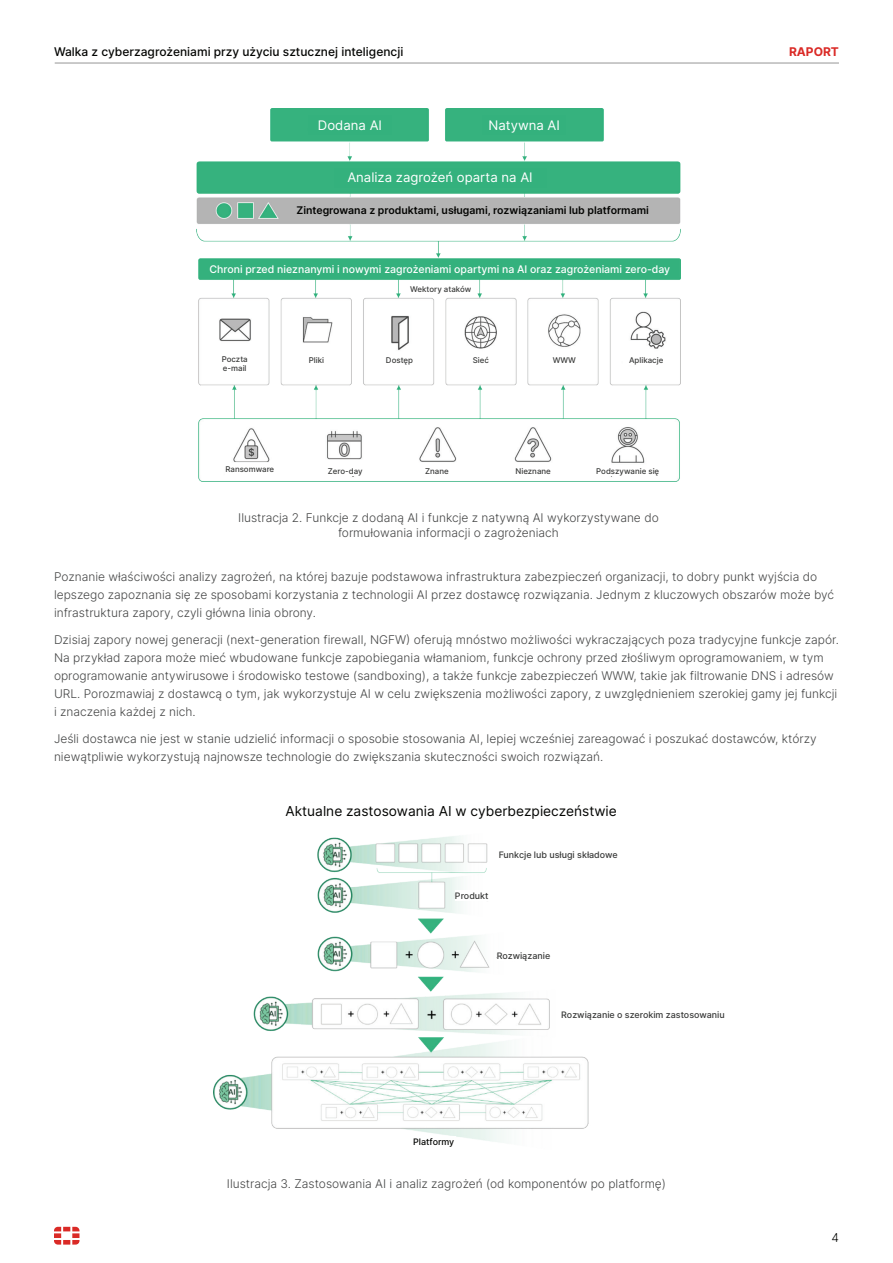
<style>
.page{position:relative;width:893px;height:1263px;background:#fff}
.page>*{position:absolute;margin:0;border:0;box-sizing:border-box;transform-origin:0 0}
.t1{font:13.8px "Inter";color:#040503}
.t2{font:13.2px "Inter";color:#fff}
.t3{font:300 12px/18px "Inter";color:#454646}
.t4{font:500 12px "Inter";color:#040503}
.t5{font:700 12px "Inter";color:#da2a26}
.t6{font:300 12px "Inter";color:#040503}
.t7{font:500 10.5px "Inter";color:#fff}
.t8{font:600 10.5px "Inter";color:#040503}
.t9{font:500 9px "Inter";color:#383938}
.t10{font:500 9px "Inter";color:#040503}
.t11{font:500 7.95px "Inter";color:#383938}
</style>
<div class="page">
<img style="left:197px;top:108px;width:484px;height:373px">
<div style="left:382px;top:354px;width:34px;height:10px;background:#fff"></div>
<div style="left:218px;top:355px;width:34px;height:18px;background:#fff"></div>
<div style="left:299px;top:355px;width:34px;height:10px;background:#fff"></div>
<div style="left:464px;top:355px;width:34px;height:10px;background:#fff"></div>
<div style="left:547px;top:355px;width:34px;height:10px;background:#fff"></div>
<div style="left:383px;top:355px;width:33px;height:10px;background:#fff"></div>
<div style="left:623px;top:355px;width:47px;height:10px;background:#fff"></div>
<div style="left:225px;top:466px;width:53px;height:10px;background:#fff"></div>
<div style="left:323px;top:466px;width:44px;height:10px;background:#fff"></div>
<div style="left:513px;top:466px;width:41px;height:10px;background:#fff"></div>
<div style="left:595px;top:466px;width:65px;height:10px;background:#fff"></div>
<div style="left:420px;top:466px;width:34px;height:10px;background:#fff"></div>
<div style="left:308px;top:115px;width:84px;height:19px;background:#34b17d"></div>
<div style="left:482px;top:115px;width:84px;height:19px;background:#34b17d"></div>
<div style="left:334px;top:168px;width:212px;height:19px;background:#34b17d"></div>
<div style="left:201px;top:260px;width:478px;height:18px;background:#34b17d"></div>
<div style="left:408px;top:284px;width:66px;height:10px;background:#fff"></div>
<div style="left:284px;top:201px;width:377px;height:18px;background:#b4b4b4"></div>
<img style="left:214px;top:836px;width:375px;height:307px">
<div style="left:497px;top:950px;width:55px;height:11px;background:#fff"></div>
<div style="left:499px;top:849px;width:160px;height:11px;background:#fff"></div>
<div style="left:561px;top:1009px;width:164px;height:11px;background:#fff"></div>
<div style="left:455px;top:890px;width:44px;height:11px;background:#fff"></div>
<div style="left:395px;top:1136px;width:61px;height:21px;background:#fff"></div>
<hr style="left:55px;top:63px;width:784px;height:1px;background:#969696">
<svg style="left:54px;top:1227px;width:25px;height:17px"></svg>
<p class="t4" style="left:54px;top:43px;width:351px">Walka z cyberzagrożeniami przy użyciu sztucznej inteligencji</p>
<p class="t5" style="left:789px;top:43px;width:51px">RAPORT</p>
<p class="t2" style="left:318px;top:115px;width:66px">Dodana AI</p>
<p class="t2" style="left:489px;top:115px;width:73px">Natywna AI</p>
<p class="t2" style="left:347px;top:168px;width:187px">Analiza zagrożeń oparta na AI</p>
<p class="t8" style="left:296px;top:202px;width:354px">Zintegrowana z produktami, usługami, rozwiązaniami lub platformami</p>
<p class="t7" style="left:209px;top:261px;width:462px">Chroni przed nieznanymi i nowymi zagrożeniami opartymi na AI oraz zagrożeniami zero-day</p>
<p class="t11" style="left:410px;top:283px;width:62px">Wektory ataków</p>
<p class="t11" style="left:222px;top:353px;width:28px">Poczta</p>
<p class="t11" style="left:385px;top:353px;width:29px">Access</p>
<p class="t11" style="left:223px;top:363px;width:25px">e-mail</p>
<p class="t11" style="left:309px;top:354px;width:17px">Pliki</p>
<p class="t11" style="left:386px;top:354px;width:29px">Dostęp</p>
<p class="t11" style="left:473px;top:354px;width:18px">Sieć</p>
<p class="t11" style="left:553px;top:354px;width:25px">WWW</p>
<p class="t11" style="left:629px;top:354px;width:36px">Aplikacje</p>
<p class="t11" style="left:225px;top:463px;width:50px">Ransomware</p>
<p class="t11" style="left:328px;top:465px;width:36px">Zero-day</p>
<p class="t11" style="left:425px;top:465px;width:25px">Znane</p>
<p class="t11" style="left:515px;top:465px;width:37px">Nieznane</p>
<p class="t11" style="left:596px;top:465px;width:64px">Podszywanie się</p>
<p class="t3" style="left:238px;top:510px;width:422px;line-height:15px;text-align:center">Ilustracja 2. Funkcje z dodaną AI i funkcje z natywną AI wykorzystywane do formułowania informacji o zagrożeniach</p>
<p class="t3" style="left:54px;top:567px;width:782px">Poznanie właściwości analizy zagrożeń, na której bazuje podstawowa infrastruktura zabezpieczeń organizacji, to dobry punkt wyjścia do lepszego zapoznania się ze sposobami korzystania z technologii AI przez dostawcę rozwiązania. Jednym z kluczowych obszarów może być infrastruktura zapory, czyli główna linia obrony.</p>
<p class="t3" style="left:54px;top:630px;width:786px">Dzisiaj zapory nowej generacji (next-generation firewall, NGFW) oferują mnóstwo możliwości wykraczających poza tradycyjne funkcje zapór.<br>Na przykład zapora może mieć wbudowane funkcje zapobiegania włamaniom, funkcje ochrony przed złośliwym oprogramowaniem, w tym oprogramowanie antywirusowe i środowisko testowe (sandboxing), a także funkcje zabezpieczeń WWW, takie jak filtrowanie DNS i adresów URL. Porozmawiaj z dostawcą o tym, jak wykorzystuje AI w celu zwiększenia możliwości zapory, z uwzględnieniem szerokiej gamy jej funkcji i znaczenia każdej z nich.</p>
<p class="t3" style="left:54px;top:729px;width:764px">Jeśli dostawca nie jest w stanie udzielić informacji o sposobie stosowania AI, lepiej wcześniej zareagować i poszukać dostawców, którzy niewątpliwie wykorzystują najnowsze technologie do zwiększania skuteczności swoich rozwiązań.</p>
<p class="t1" style="left:285px;top:801px;width:333px">Aktualne zastosowania AI w cyberbezpieczeństwie</p>
<p class="t9" style="left:499px;top:848px;width:120px">Funkcje lub usługi składowe</p>
<p class="t9" style="left:455px;top:889px;width:35px">Produkt</p>
<p class="t9" style="left:497px;top:949px;width:55px">Rozwiązanie</p>
<p class="t9" style="left:561px;top:1008px;width:165px">Rozwiązanie o szerokim zastosowaniu</p>
<p class="t10" style="left:413px;top:1135px;width:43px">Platformy</p>
<p class="t3" style="left:227px;top:1175px;width:441px">Ilustracja 3. Zastosowania AI i analiz zagrożeń (od komponentów po platformę)</p>
<p class="t6" style="left:831px;top:1229px;width:9px">4</p>
</div>
